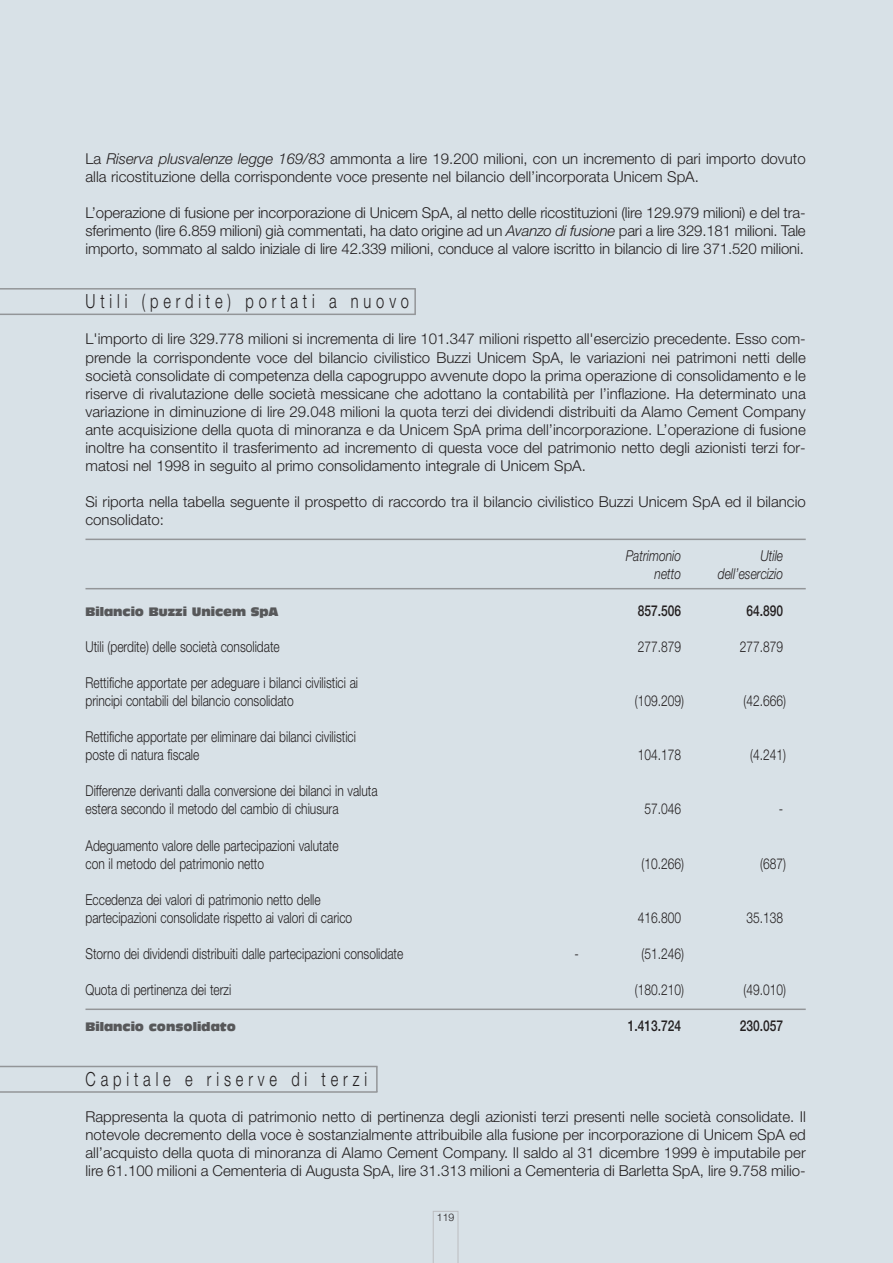
<style>
.page{position:relative;width:893px;height:1263px;background:#fff}
.page>*{position:absolute;margin:0;border:0;box-sizing:border-box;transform-origin:0 0}
.t1{font:300 19.5px "Helvetica Neue";letter-spacing:.335em;color:#231f20;scale:.75 1}
.t2{font:300 15px/18px "Helvetica Neue";color:#231f20;text-align:justify}
.t3{font:300 15px/18px "Helvetica Neue";color:#231f20;scale:.8 1}
.t4{font:italic 300 15px "Helvetica Neue";color:#231f20;scale:.8 1}
.t5{font:500 15px "Helvetica Neue";color:#231f20;scale:.8 1}
.t6{font:12px "Antique Olive Nord";color:#57585a;scale:.8 1}
.t7{font:300 10.5px "Helvetica Neue";color:#231f20}
.s1{font-style:italic}
</style>
<div class="page">
<div style="left:0;top:0;width:892px;height:1263px;background:#d8e1e7"></div>
<p class="t2" style="left:85px;top:151px;width:721px">La <span class="s1">Riserva plusvalenze legge 169/83</span> ammonta a lire 19.200 milioni, con un incremento di pari importo dovuto alla ricostituzione della corrispondente voce presente nel bilancio dell’incorporata Unicem SpA.</p>
<p class="t2" style="left:85px;top:205px;width:721px">L’operazione di fusione per incorporazione di Unicem SpA, al netto delle ricostituzioni (lire 129.979 milioni) e del tra&shy;sferimento (lire 6.859 milioni) già commentati, ha dato origine ad un <span class="s1">Avanzo di fusione</span> pari a lire 329.181 milioni. Tale importo, sommato al saldo iniziale di lire 42.339 milioni, conduce al valore iscritto in bilancio di lire 371.520 milioni.</p>
<h1 class="t1" style="left:85px;top:294px;width:433px">Utili (perdite) portati a nuovo</h1>
<p class="t2" style="left:85px;top:332px;width:721px">L'importo di lire 329.778 milioni si incrementa di lire 101.347 milioni rispetto all'esercizio precedente. Esso com&shy;prende la corrispondente voce del bilancio civilistico Buzzi Unicem SpA, le variazioni nei patrimoni netti delle società consolidate di competenza della capogruppo avvenute dopo la prima operazione di consolidamento e le riserve di rivalutazione delle società messicane che adottano la contabilità per l’inflazione. Ha determinato una variazione in diminuzione di lire 29.048 milioni la quota terzi dei dividendi distribuiti da Alamo Cement Company ante acquisizione della quota di minoranza e da Unicem SpA prima dell’incorporazione. L’operazione di fusione inoltre ha consentito il trasferimento ad incremento di questa voce del patrimonio netto degli azionisti terzi for&shy;matosi nel 1998 in seguito al primo consolidamento integrale di Unicem SpA.</p>
<p class="t2" style="left:85px;top:494px;width:721px">Si riporta nella tabella seguente il prospetto di raccordo tra il bilancio civilistico Buzzi Unicem SpA ed il bilancio consolidato:</p>
<p class="t4" style="left:625px;top:551px;width:71px">Patrimonio</p>
<p class="t4" style="left:760px;top:551px;width:30px">Utile</p>
<p class="t4" style="left:654px;top:569px;width:35px">netto</p>
<p class="t4" style="left:717px;top:569px;width:83px">dell’esercizio</p>
<p class="t6" style="left:85px;top:607px;width:243px">Bilancio Buzzi Unicem SpA</p>
<p class="t5" style="left:637px;top:605px;width:56px">857.506</p>
<p class="t5" style="left:746px;top:605px;width:47px">64.890</p>
<p class="t3" style="left:85px;top:639px;width:244px">Utili (perdite) delle società consolidate</p>
<p class="t3" style="left:637px;top:639px;width:56px">277.879</p>
<p class="t3" style="left:739px;top:639px;width:56px">277.879</p>
<p class="t3" style="left:85px;top:675px;width:342px">Rettifiche apportate per adeguare i bilanci civilistici ai principi contabili del bilancio consolidato</p>
<p class="t3" style="left:634px;top:693px;width:63px">(109.209)</p>
<p class="t3" style="left:743px;top:693px;width:55px">(42.666)</p>
<p class="t3" style="left:85px;top:729px;width:340px">Rettifiche apportate per eliminare dai bilanci civilistici poste di natura fiscale</p>
<p class="t3" style="left:85px;top:783px;width:367px">Differenze derivanti dalla conversione dei bilanci in valuta estera secondo il metodo del cambio di chiusura</p>
<p class="t3" style="left:85px;top:838px;width:318px">Adeguamento valore delle partecipazioni valutate con il metodo del patrimonio netto</p>
<p class="t3" style="left:85px;top:892px;width:335px">Eccedenza dei valori di patrimonio netto delle partecipazioni consolidate rispetto ai valori di carico</p>
<p class="t3" style="left:637px;top:747px;width:56px">104.178</p>
<p class="t3" style="left:750px;top:747px;width:46px">(4.241)</p>
<p class="t3" style="left:644px;top:801px;width:47px">57.046</p>
<p class="t3" style="left:778px;top:801px;width:7px">-</p>
<p class="t3" style="left:641px;top:856px;width:55px">(10.266)</p>
<p class="t3" style="left:760px;top:856px;width:34px">(687)</p>
<p class="t3" style="left:637px;top:910px;width:56px">416.800</p>
<p class="t3" style="left:746px;top:910px;width:47px">35.138</p>
<p class="t3" style="left:85px;top:946px;width:399px">Storno dei dividendi distribuiti dalle partecipazioni consolidate</p>
<p class="t3" style="left:574px;top:946px;width:7px">-</p>
<p class="t3" style="left:641px;top:946px;width:55px">(51.246)</p>
<p class="t3" style="left:85px;top:982px;width:184px">Quota di pertinenza dei terzi</p>
<p class="t3" style="left:634px;top:982px;width:63px">(180.210)</p>
<p class="t3" style="left:743px;top:982px;width:55px">(49.010)</p>
<p class="t6" style="left:85px;top:1022px;width:190px">Bilancio consolidato</p>
<p class="t5" style="left:627px;top:1021px;width:68px">1.413.724</p>
<p class="t5" style="left:739px;top:1021px;width:56px">230.057</p>
<h1 class="t1" style="left:85px;top:1072px;width:377px">Capitale e riserve di terzi</h1>
<p class="t2" style="left:85px;top:1109px;width:721px">Rappresenta la quota di patrimonio netto di pertinenza degli azionisti terzi presenti nelle società consolidate. Il notevole decremento della voce è sostanzialmente attribuibile alla fusione per incorporazione di Unicem SpA ed all’acquisto della quota di minoranza di Alamo Cement Company. Il saldo al 31 dicembre 1999 è imputabile per lire 61.100 milioni a Cementeria di Augusta SpA, lire 31.313 milioni a Cementeria di Barletta SpA, lire 9.758 milio-</p>
<p class="t7" style="left:437px;top:1213px;width:19px">119</p>
</div>
